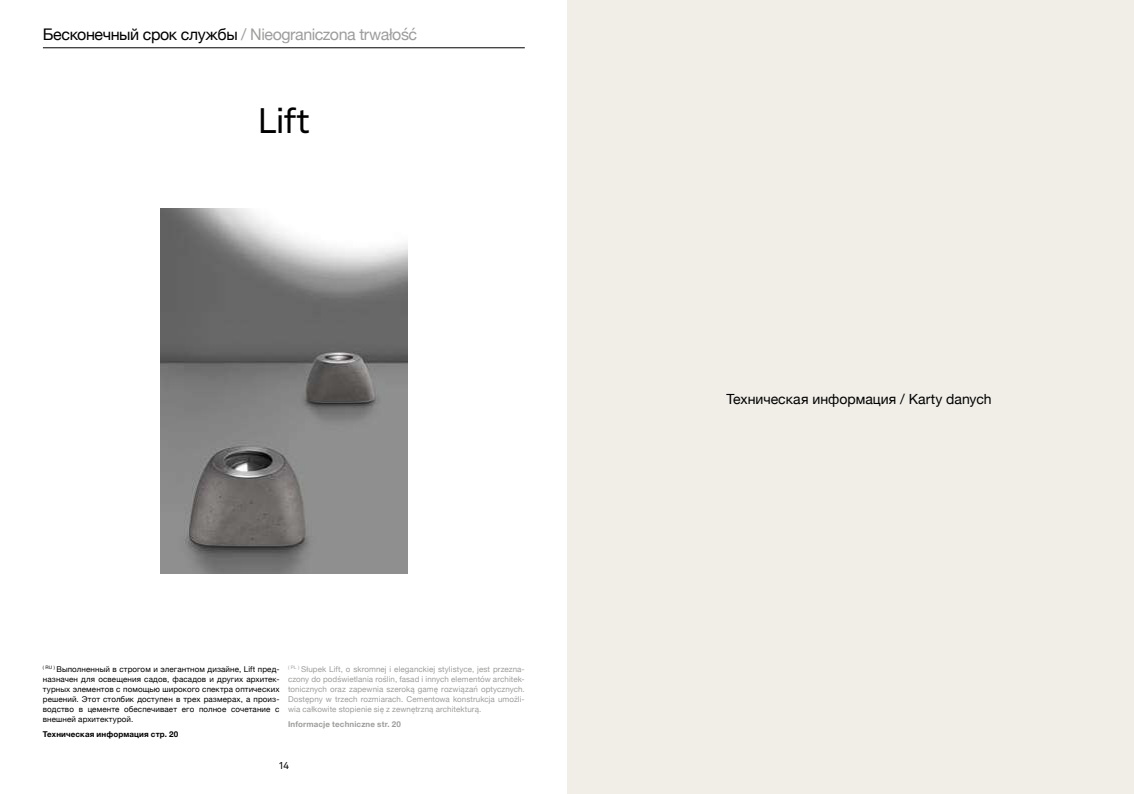
<style>
.page{position:relative;width:1134px;height:794px;background:#fff}
.page>*{position:absolute;margin:0;border:0;box-sizing:border-box;transform-origin:0 0}
.t1{font:35px "Akkurat";color:#000}
.t2{font:16px "Helvetica Neue";letter-spacing:-.025em;color:#9d9d9c}
.t3{font:14px "Helvetica Neue";color:#000}
.t4{font:10px "Akkurat";color:#000}
.t5{font:8px/10px "Helvetica Neue";letter-spacing:.01em;color:#9d9d9c;text-align:justify}
.t6{font:8px/10px "Helvetica Neue";letter-spacing:.015em;color:#000;text-align:justify}
.t7{font:700 8px "Helvetica Neue";letter-spacing:.02em;color:#000}
.t8{font:700 8px "Helvetica Neue";letter-spacing:.015em;color:#9d9d9c}
.s1{color:#000}
</style>
<div class="page">
<div style="left:567px;top:0;width:567px;height:794px;background:#f1eee8"></div>
<img style="left:160px;top:208px;width:247px;height:366px">
<hr style="left:43px;top:48px;width:482px;height:1px;background:#000">
<h2 class="t2" style="left:43px;top:23px;width:376px"><span class="s1">Бесконечный срок службы</span> / Nieograniczona trwałość</h2>
<h1 class="t1" style="left:258px;top:100px;width:54px">Lift</h1>
<p class="t6" style="left:43px;top:664px;width:238px"><sup>(</sup> <sup>RU</sup> <sup>)</sup> Bыполненный в строгом и элегантном дизайне, Lift пред&shy;назначен для освещения садов, фасадов и других архитек&shy;турных элементов с помощью широкого спектра оптических решений. Этот столбик доступен в трех размерах, а произ&shy;водство в цементе обеспечивает его полное сочетание с внешней архитектурой.</p>
<p class="t7" style="left:43px;top:728px;width:137px">Техническая информация стр. 20</p>
<p class="t5" style="left:288px;top:664px;width:238px"><sup>(</sup> <sup>PL</sup> <sup>)</sup> Słupek Lift, o skromnej i eleganckiej stylistyce, jest przezna&shy;czony do podświetlania roślin, fasad i innych elementów architek&shy;tonicznych oraz zapewnia szeroką gamę rozwiązań optycznych.<br>Dostępny w trzech rozmiarach. Cementowa konstrukcja umożli&shy;wia całkowite stopienie się z zewnętrzną architekturą.</p>
<p class="t8" style="left:288px;top:718px;width:114px">Informacje techniczne str. 20</p>
<p class="t4" style="left:278px;top:760px;width:12px">14</p>
<h3 class="t3" style="left:726px;top:388px;width:267px">Техническая информация / Karty danych</h3>
</div>
